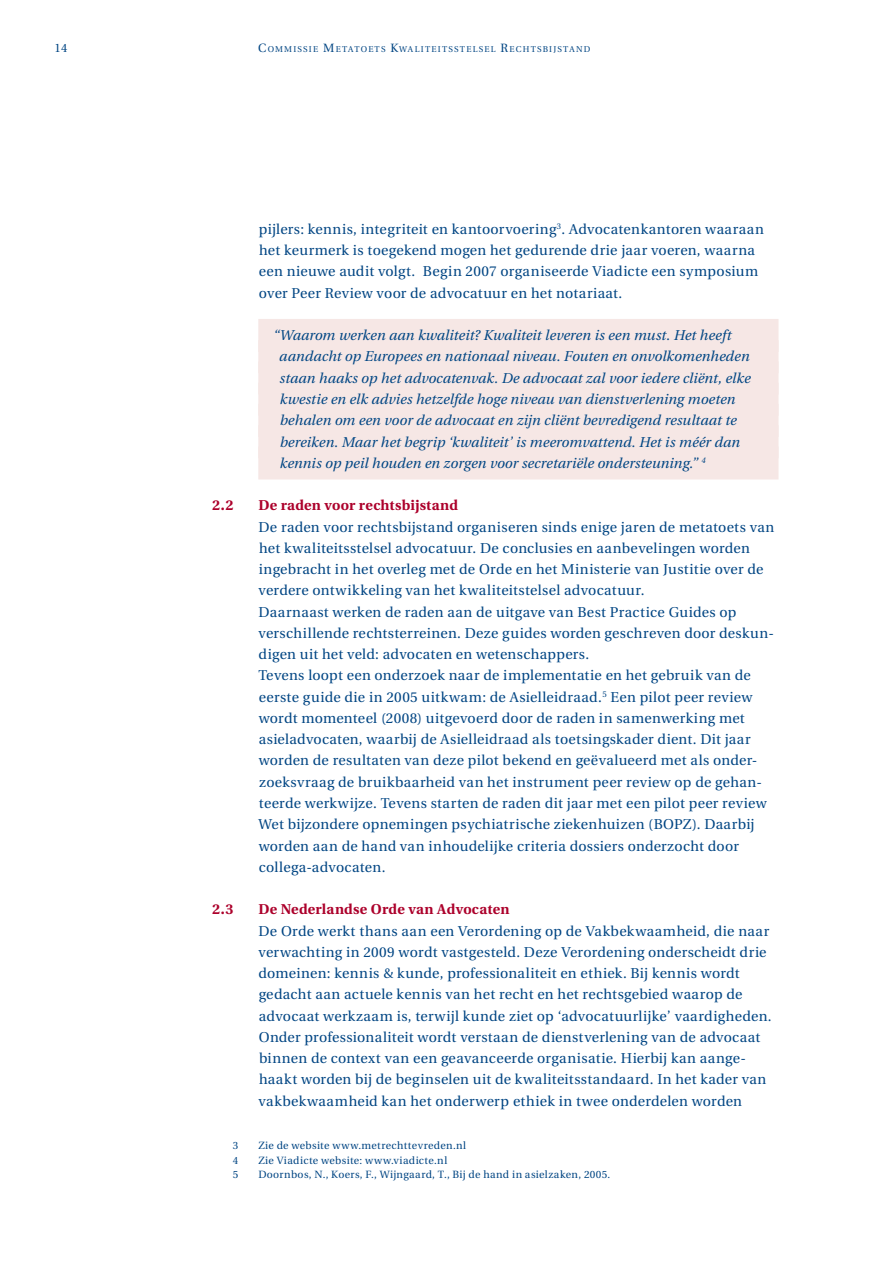
<style>
.page{position:relative;width:893px;height:1263px;background:#fff}
.page>*{position:absolute;margin:0;border:0;box-sizing:border-box;transform-origin:0 0}
.t1{font:14.25px/21.3px "Utopia";letter-spacing:.02em;color:#004583}
.t2{font:italic 14.25px/21.3px "Utopia";letter-spacing:.005em;color:#004583}
.t3{font:700 14.25px "Utopia";letter-spacing:.02em;color:#ac002b}
.t4{font:12px "Utopia";color:#004583}
.t5{font:10.5px "Utopia";letter-spacing:.03em;color:#004583}
.t6{font:8.4px "Utopia";letter-spacing:.14em;color:#004583}
.s1{font-size:12px}
</style>
<div class="page">
<div style="left:258px;top:319px;width:520px;height:33px;background:#f6e7e5"></div>
<div style="left:258px;top:340px;width:520px;height:33px;background:#f6e7e5"></div>
<div style="left:258px;top:361px;width:520px;height:33px;background:#f6e7e5"></div>
<div style="left:258px;top:383px;width:520px;height:33px;background:#f6e7e5"></div>
<div style="left:258px;top:404px;width:520px;height:33px;background:#f6e7e5"></div>
<div style="left:258px;top:425px;width:520px;height:33px;background:#f6e7e5"></div>
<div style="left:258px;top:446px;width:520px;height:33px;background:#f6e7e5"></div>
<p class="t4" style="left:55px;top:42px;width:15px">14</p>
<p class="t6" style="left:258px;top:45px;width:334px"><span class="s1">C</span>OMMISSIE <span class="s1">M</span>ETATOETS <span class="s1">K</span>WALITEITSSTELSEL <span class="s1">R</span>ECHTSBIJSTAND</p>
<p class="t1" style="left:259px;top:219px;width:506px">pijlers: kennis, integriteit en kantoorvoering<sup>3</sup>. Advocatenkantoren waaraan het keurmerk is toegekend mogen het gedurende drie jaar voeren, waarna een nieuwe audit volgt. Begin 2007 organiseerde Viadicte een symposium over Peer Review voor de advocatuur en het notariaat.</p>
<p class="t2" style="left:279px;top:325px;width:473px;text-indent:-6px">“Waarom werken aan kwaliteit? Kwaliteit leveren is een must. Het heeft aandacht op Europees en nationaal niveau. Fouten en onvolkomenheden staan haaks op het advocatenvak. De advocaat zal voor iedere cliënt, elke kwestie en elk advies hetzelfde hoge niveau van dienstverlening moeten behalen om een voor de advocaat en zijn cliënt bevredigend resultaat te bereiken. Maar het begrip ‘kwaliteit’ is meeromvattend. Het is méér dan kennis op peil houden en zorgen voor secretariële ondersteuning.” <sup>4</sup></p>
<p class="t3" style="left:212px;top:497px;width:23px">2.2</p>
<p class="t3" style="left:258px;top:497px;width:201px">De raden voor rechtsbijstand</p>
<p class="t1" style="left:258px;top:516px;width:518px">De raden voor rechtsbijstand organiseren sinds enige jaren de metatoets van het kwaliteitsstelsel advocatuur. De conclusies en aanbevelingen worden ingebracht in het overleg met de Orde en het Ministerie van Justitie over de verdere ontwikkeling van het kwaliteitstelsel advocatuur.<br>Daarnaast werken de raden aan de uitgave van Best Practice Guides op verschillende rechtsterreinen. Deze guides worden geschreven door deskun&shy;digen uit het veld: advocaten en wetenschappers.<br>Tevens loopt een onderzoek naar de implementatie en het gebruik van de eerste guide die in 2005 uitkwam: de Asielleidraad.<sup>5</sup> Een pilot peer review wordt momenteel (2008) uitgevoerd door de raden in samenwerking met asieladvocaten, waarbij de Asielleidraad als toetsingskader dient. Dit jaar worden de resultaten van deze pilot bekend en geëvalueerd met als onder&shy;zoeksvraag de bruikbaarheid van het instrument peer review op de gehan&shy;teerde werkwijze. Tevens starten de raden dit jaar met een pilot peer review Wet bijzondere opnemingen psychiatrische ziekenhuizen (BOPZ). Daarbij worden aan de hand van inhoudelijke criteria dossiers onderzocht door collega-advocaten.</p>
<p class="t3" style="left:212px;top:901px;width:23px">2.3</p>
<p class="t3" style="left:258px;top:901px;width:253px">De Nederlandse Orde van Advocaten</p>
<p class="t1" style="left:259px;top:920px;width:515px">De Orde werkt thans aan een Verordening op de Vakbekwaamheid, die naar verwachting in 2009 wordt vastgesteld. Deze Verordening onderscheidt drie domeinen: kennis &amp; kunde, professionaliteit en ethiek. Bij kennis wordt gedacht aan actuele kennis van het recht en het rechtsgebied waarop de advocaat werkzaam is, terwijl kunde ziet op ‘advocatuurlijke’ vaardigheden.<br>Onder professionaliteit wordt verstaan de dienstverlening van de advocaat binnen de context van een geavanceerde organisatie. Hierbij kan aange&shy;haakt worden bij de beginselen uit de kwaliteitsstandaard. In het kader van vakbekwaamheid kan het onderwerp ethiek in twee onderdelen worden</p>
<p class="t5" style="left:233px;top:1140px;width:7px">3</p>
<p class="t5" style="left:258px;top:1140px;width:209px">Zie de website www.metrechttevreden.nl</p>
<p class="t5" style="left:233px;top:1154px;width:7px">4</p>
<p class="t5" style="left:258px;top:1154px;width:191px">Zie Viadicte website: www.viadicte.nl</p>
<p class="t5" style="left:233px;top:1168px;width:7px">5</p>
<p class="t5" style="left:258px;top:1168px;width:354px">Doornbos, N., Koers, F., Wijngaard, T., Bij de hand in asielzaken, 2005.</p>
</div>
